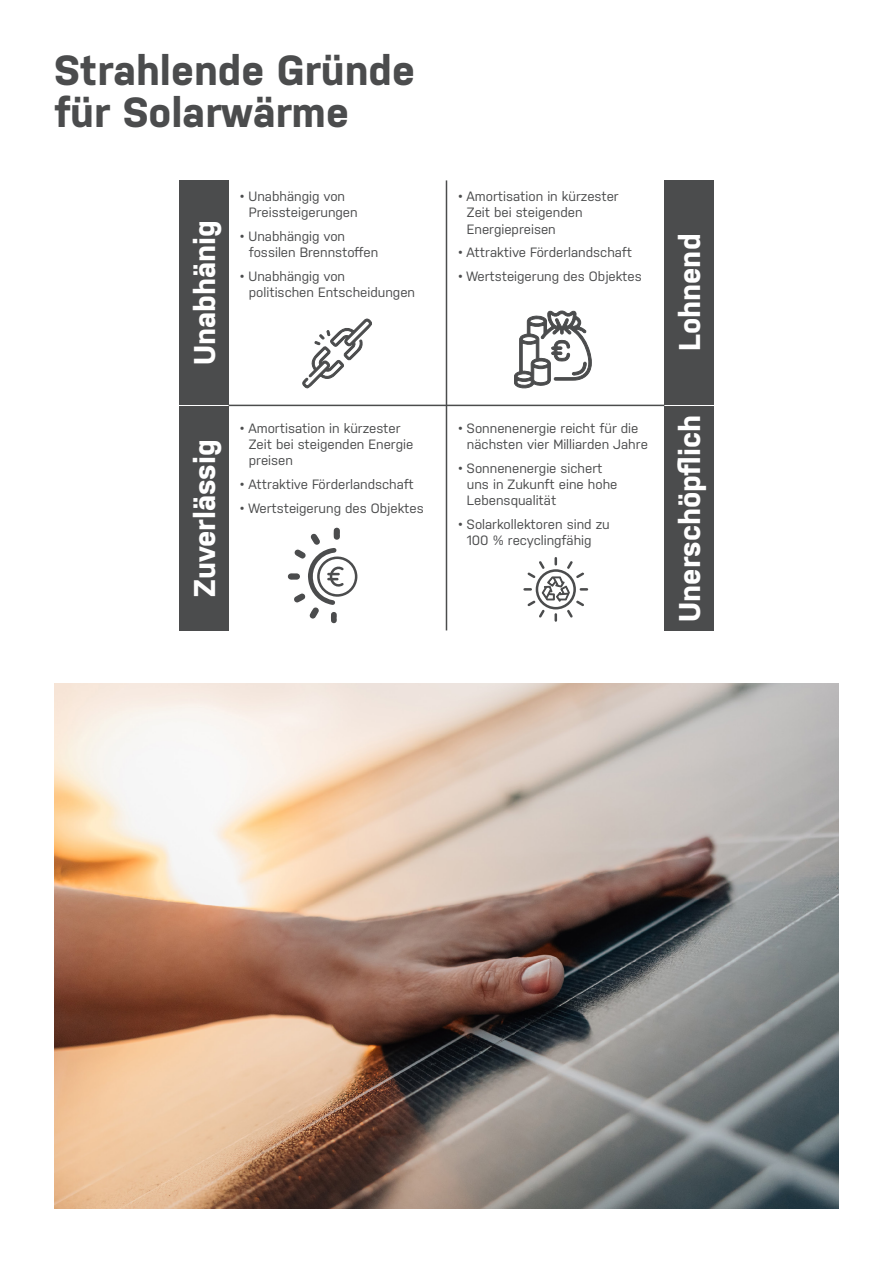
<style>
.page{position:relative;width:893px;height:1263px;background:#fff}
.page>*{position:absolute;margin:0;border:0;box-sizing:border-box;transform-origin:0 0}
.t1{font:700 42px/42px "Nudista";color:#4b4c4d}
.t2{font:700 30px "Nudista";color:#fff}
.t3{font:13.5px/16.2px "Nudista";color:#4b4c4d}
</style>
<div class="page">
<img style="left:54px;top:684px;width:785px;height:525px">
<hr style="left:229px;top:405px;width:435px;height:1px;background:#4b4c4d">
<hr style="left:446px;top:180px;width:1px;height:450px;background:#4b4c4d">
<div style="left:179px;top:180px;width:50px;height:225px;background:#4b4c4d"></div>
<div style="left:664px;top:406px;width:50px;height:224px;background:#4b4c4d"></div>
<div style="left:664px;top:180px;width:50px;height:225px;background:#4b4c4d"></div>
<div style="left:179px;top:406px;width:50px;height:224px;background:#4b4c4d"></div>
<svg style="left:303px;top:318px;width:69px;height:70px"></svg>
<svg style="left:514px;top:310px;width:78px;height:79px"></svg>
<svg style="left:287px;top:527px;width:70px;height:97px"></svg>
<svg style="left:523px;top:557px;width:65px;height:65px"></svg>
<h1 class="t1" style="left:54px;top:49px;width:363px">Strahlende Gründe für Solarwärme</h1>
<h2 class="t2" style="left:187px;top:365px;width:147px;rotate:-90deg">Unabhänig</h2>
<p class="t3" style="left:249px;top:188px;width:110px;text-indent:-9px">• Unabhängig von<br>Preissteigerungen</p>
<p class="t3" style="left:249px;top:228px;width:131px;text-indent:-9px">• Unabhängig von fossilen Brennstoffen</p>
<p class="t3" style="left:249px;top:268px;width:168px;text-indent:-9px">• Unabhängig von<br>politischen Entscheidungen</p>
<h2 class="t2" style="left:187px;top:597px;width:159px;rotate:-90deg">Zuverlässig</h2>
<p class="t3" style="left:249px;top:420px;width:166px;text-indent:-9px">• Amortisation in kürzester<br>Zeit bei steigenden Energie preisen</p>
<p class="t3" style="left:240px;top:476px;width:175px">• Attraktive Förderlandschaft</p>
<p class="t3" style="left:240px;top:500px;width:185px">• Wertsteigerung des Objektes</p>
<p class="t3" style="left:467px;top:188px;width:153px;text-indent:-9px">• Amortisation in kürzester<br>Zeit bei steigenden<br>Energiepreisen</p>
<p class="t3" style="left:458px;top:244px;width:175px">• Attraktive Förderlandschaft</p>
<p class="t3" style="left:458px;top:268px;width:185px">• Wertsteigerung des Objektes</p>
<p class="t3" style="left:467px;top:420px;width:182px;text-indent:-9px">• Sonnenenergie reicht für die nächsten vier Milliarden Jahre</p>
<p class="t3" style="left:467px;top:460px;width:152px;text-indent:-9px">• Sonnenenergie sichert uns in Zukunft eine hohe<br>Lebensqualität</p>
<p class="t3" style="left:467px;top:516px;width:144px;text-indent:-9px">• Solarkollektoren sind zu<br>100 % recyclingfähig</p>
<h2 class="t2" style="left:672px;top:351px;width:119px;rotate:-90deg">Lohnend</h2>
<h2 class="t2" style="left:672px;top:622px;width:208px;rotate:-90deg">Unerschöpflich</h2>
</div>
